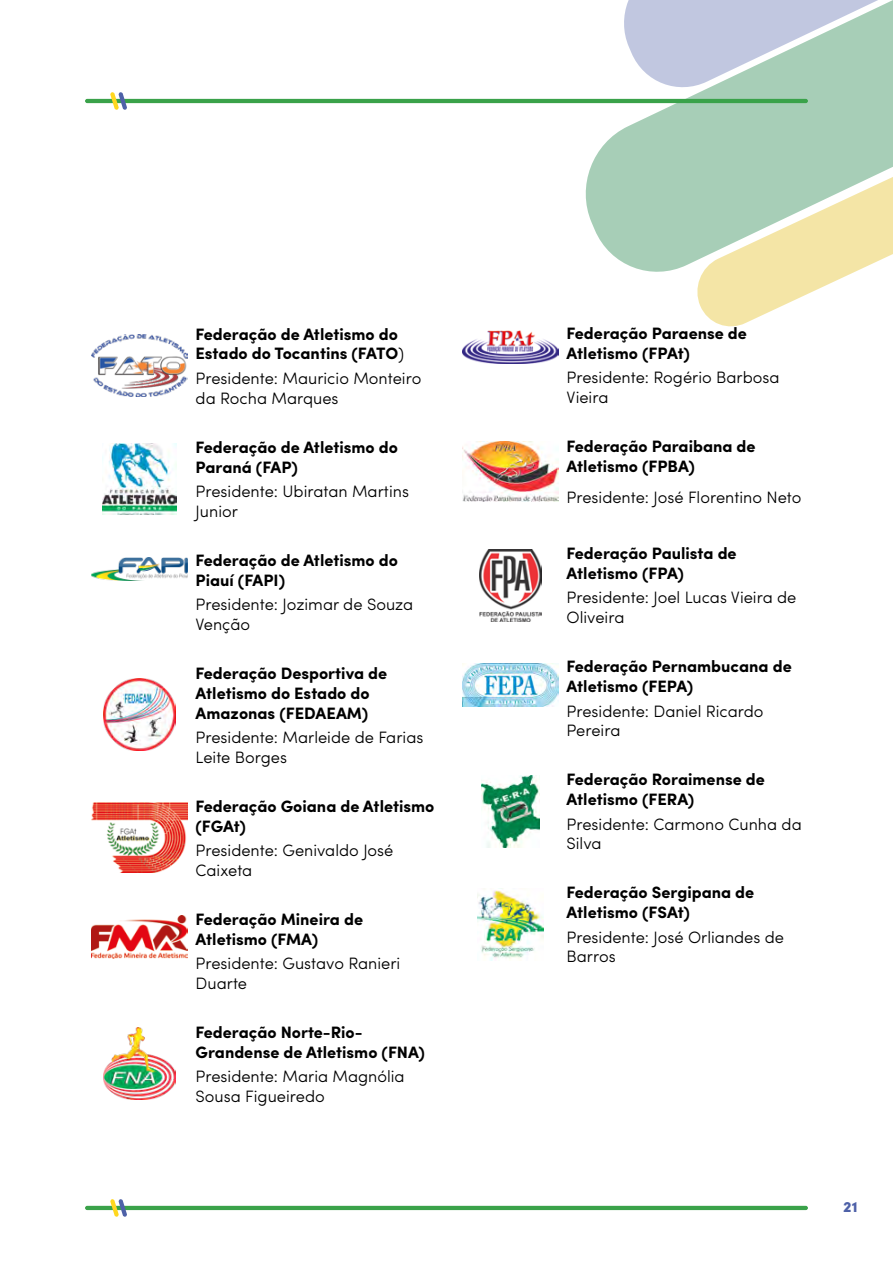
<style>
.page{position:relative;width:893px;height:1263px;background:#fff}
.page>*{position:absolute;margin:0;border:0;box-sizing:border-box;transform-origin:0 0}
.t1{font:700 16.5px/19.8px "Sofia Pro";color:#000}
.t2{font:300 16.5px/19.8px "Sofia Pro";color:#000}
.t3{font:900 15px "Sofia Pro";color:#4e61a8}
.s1{font-weight:300}
</style>
<div class="page">
<svg style="left:564px;top:98px;width:329px;height:174px;fill:#a7ceb7"></svg>
<svg style="left:606px;top:0;width:287px;height:107px"></svg>
<svg style="left:686px;top:118px;width:207px;height:209px"></svg>
<hr style="left:85px;top:99px;width:723px;height:4px;background:#3aa24a;border-radius:2px">
<hr style="left:85px;top:1206px;width:723px;height:4px;background:#3aa24a;border-radius:2px">
<svg style="left:110px;top:92px;width:17px;height:18px"></svg>
<svg style="left:110px;top:1199px;width:17px;height:18px"></svg>
<img style="left:91px;top:335px;width:97px;height:61px">
<img style="left:103px;top:443px;width:73px;height:72px">
<img style="left:91px;top:557px;width:97px;height:23px">
<img style="left:104px;top:679px;width:71px;height:72px">
<img style="left:91px;top:803px;width:97px;height:70px">
<img style="left:91px;top:915px;width:97px;height:44px">
<img style="left:104px;top:1028px;width:71px;height:72px">
<img style="left:462px;top:331px;width:97px;height:32px">
<img style="left:462px;top:441px;width:97px;height:60px">
<img style="left:480px;top:549px;width:61px;height:72px">
<img style="left:462px;top:664px;width:97px;height:43px">
<img style="left:481px;top:775px;width:59px;height:72px">
<img style="left:477px;top:888px;width:67px;height:72px">
<p class="t1" style="left:196px;top:323px;width:210px">Federação de Atletismo do<br>Estado do Tocantins (FATO<span class="s1">)</span></p>
<p class="t2" style="left:196px;top:368px;width:227px">Presidente: Mauricio Monteiro da Rocha Marques</p>
<p class="t1" style="left:196px;top:436px;width:204px">Federação de Atletismo do<br>Paraná (FAP)</p>
<p class="t2" style="left:196px;top:481px;width:215px">Presidente: Ubiratan Martins<br>Junior</p>
<p class="t1" style="left:196px;top:549px;width:204px">Federação de Atletismo do<br>Piauí (FAPI)</p>
<p class="t2" style="left:196px;top:594px;width:219px">Presidente: Jozimar de Souza<br>Venção</p>
<p class="t1" style="left:196px;top:662px;width:193px">Federação Desportiva de<br>Atletismo do Estado do<br>Amazonas (FEDAEAM)</p>
<p class="t2" style="left:196px;top:726px;width:229px">Presidente: Marleide de Farias<br>Leite Borges</p>
<p class="t1" style="left:196px;top:795px;width:240px">Federação Goiana de Atletismo (FGAt)</p>
<p class="t2" style="left:196px;top:839px;width:199px">Presidente: Genivaldo José<br>Caixeta</p>
<p class="t1" style="left:196px;top:908px;width:169px">Federação Mineira de<br>Atletismo (FMA)</p>
<p class="t2" style="left:196px;top:952px;width:206px">Presidente: Gustavo Ranieri<br>Duarte</p>
<p class="t1" style="left:196px;top:1021px;width:231px">Federação Norte-Rio-<br>Grandense de Atletismo (FNA)</p>
<p class="t2" style="left:196px;top:1065px;width:211px">Presidente: Maria Magnólia<br>Sousa Figueiredo</p>
<p class="t1" style="left:567px;top:322px;width:182px">Federação Paraense de<br>Atletismo (FPAt)</p>
<p class="t2" style="left:567px;top:367px;width:215px">Presidente: Rogério Barbosa<br>Vieira</p>
<p class="t1" style="left:567px;top:435px;width:191px">Federação Paraibana de<br>Atletismo (FPBA)</p>
<p class="t2" style="left:567px;top:487px;width:236px">Presidente: José Florentino Neto</p>
<p class="t1" style="left:567px;top:542px;width:172px">Federação Paulista de<br>Atletismo (FPA)</p>
<p class="t2" style="left:567px;top:587px;width:231px">Presidente: Joel Lucas Vieira de<br>Oliveira</p>
<p class="t1" style="left:567px;top:655px;width:227px">Federação Pernambucana de<br>Atletismo (FEPA)</p>
<p class="t2" style="left:567px;top:700px;width:198px">Presidente: Daniel Ricardo<br>Pereira</p>
<p class="t1" style="left:567px;top:768px;width:200px">Federação Roraimense de<br>Atletismo (FERA)</p>
<p class="t2" style="left:567px;top:813px;width:237px">Presidente: Carmono Cunha da<br>Silva</p>
<p class="t1" style="left:567px;top:881px;width:189px">Federação Sergipana de<br>Atletismo (FSAt)</p>
<p class="t2" style="left:567px;top:926px;width:219px">Presidente: José Orliandes de<br>Barros</p>
<p class="t3" style="left:843px;top:1195px;width:16px">21</p>
</div>
